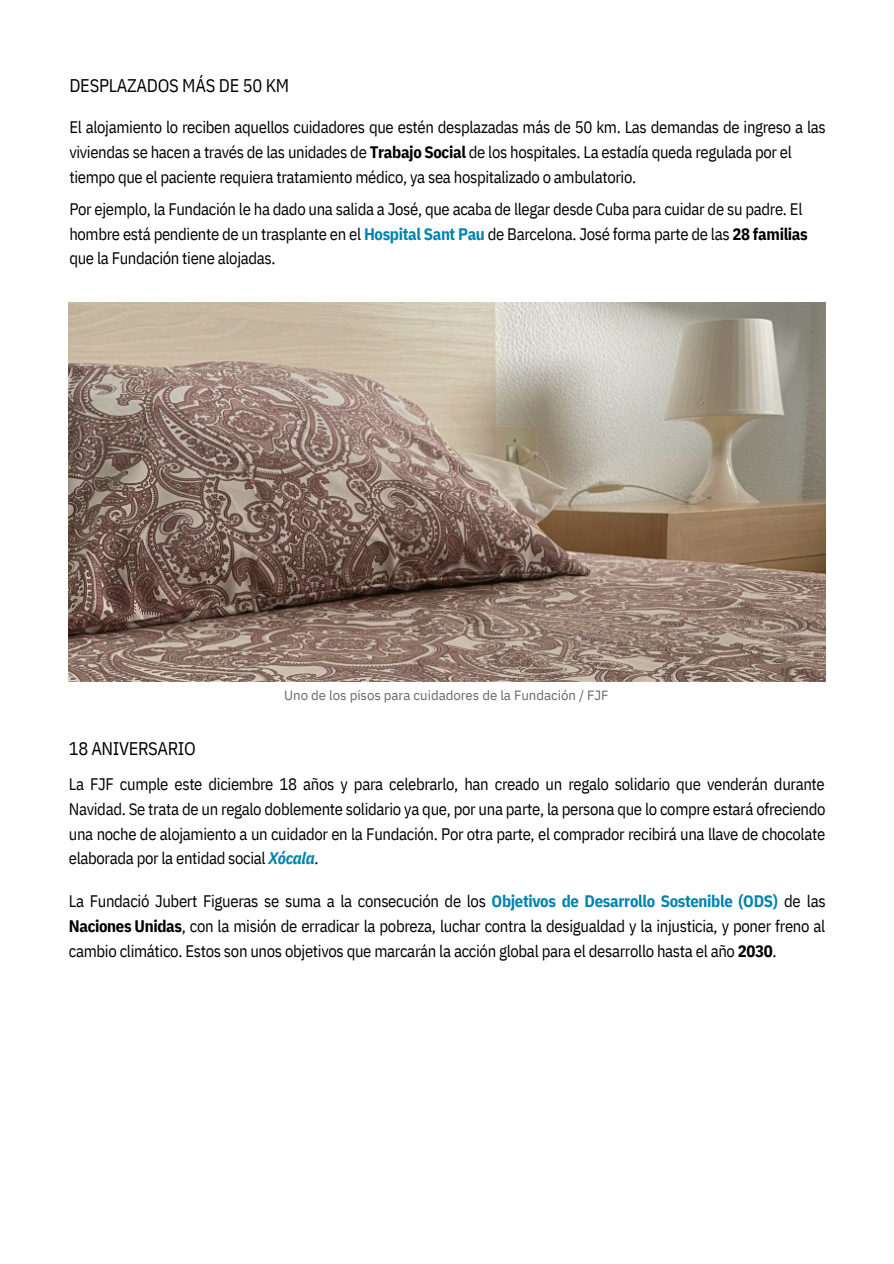
<style>
.page{position:relative;width:894px;height:1264px;background:#fff}
.page>*{position:absolute;margin:0;border:0;box-sizing:border-box;transform-origin:0 0}
.t1{font:18.3px "IBM Plex Sans Cond";letter-spacing:-.015em;color:#000}
.t2{font:16.65px/24.8px "IBM Plex Sans Cond";letter-spacing:-.02em;color:#000;text-align:justify}
.t3{font:13.35px "IBM Plex Sans";letter-spacing:-.005em;color:#666}
.s1{font-weight:700}
.s2{font-weight:700;color:#0084b0}
.s3{font-weight:700;font-style:italic;color:#0084b0}
</style>
<div class="page">
<img style="left:69px;top:303px;width:755px;height:378px">
<p class="t1" style="left:69px;top:73px;width:221px">DESPLAZADOS MÁS DE 50 KM</p>
<p class="t2" style="left:69px;top:114px;width:757px">El alojamiento lo reciben aquellos cuidadores que estén desplazadas más de 50 km. Las demandas de ingreso a las viviendas se hacen a través de las unidades de <span class="s1">Trabajo Social</span> de los hospitales. La estadía queda regulada por el</p>
<p class="t2" style="left:69px;top:164px;width:568px">tiempo que el paciente requiera tratamiento médico, ya sea hospitalizado o ambulatorio.</p>
<p class="t2" style="left:69px;top:197px;width:734px">Por ejemplo, la Fundación le ha dado una salida a José, que acaba de llegar desde Cuba para cuidar de su padre. El</p>
<p class="t2" style="left:69px;top:221px;width:739px">hombre está pendiente de un trasplante en el <span class="s2">Hospital Sant Pau</span> de Barcelona. José forma parte de las <span class="s1">28 familias</span></p>
<p class="t2" style="left:69px;top:245px;width:208px">que la Fundación tiene alojadas.</p>
<p class="t1" style="left:69px;top:736px;width:128px">18 ANIVERSARIO</p>
<p class="t3" style="left:284px;top:686px;width:326px">Uno de los pisos para cuidadores de la Fundación / FJF</p>
<p class="t2" style="left:69px;top:771px;width:758px">La FJF cumple este diciembre 18 años y para celebrarlo, han creado un regalo solidario que venderán durante Navidad. Se trata de un regalo doblemente solidario ya que, por una parte, la persona que lo compre estará ofreciendo una noche de alojamiento a un cuidador en la Fundación. Por otra parte, el comprador recibirá una llave de chocolate elaborada por la entidad social <span class="s3">Xócala</span>.</p>
<p class="t2" style="left:69px;top:888px;width:758px">La Fundació Jubert Figueras se suma a la consecución de los <span class="s2">Objetivos de Desarrollo Sostenible (ODS)</span> de las <span class="s1">Naciones Unidas</span>, con la misión de erradicar la pobreza, luchar contra la desigualdad y la injusticia, y poner freno al cambio climático. Estos son unos objetivos que marcarán la acción global para el desarrollo hasta el año <span class="s1">2030</span>.</p>
</div>
